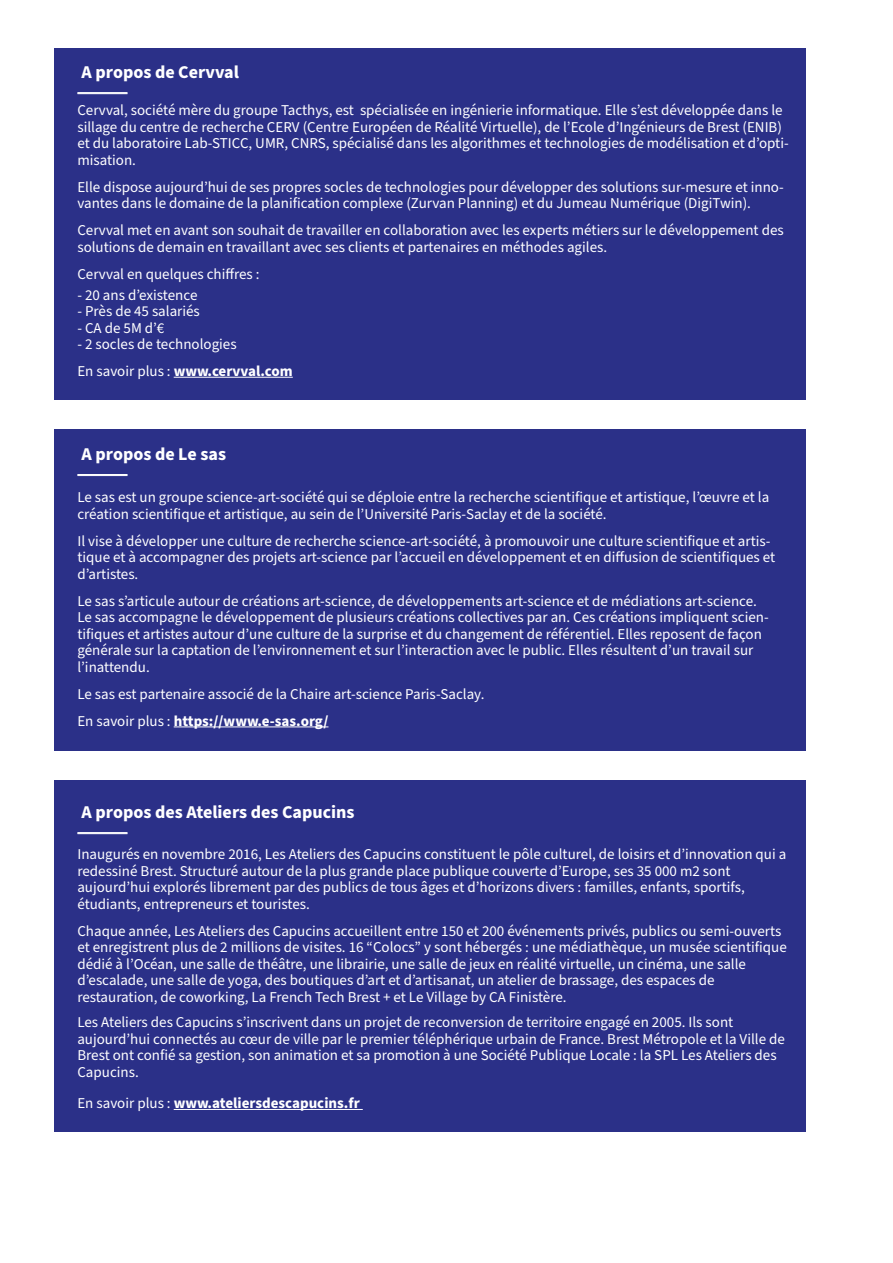
<style>
.page{position:relative;width:893px;height:1263px;background:#fff}
.page>*{position:absolute;margin:0;border:0;box-sizing:border-box;transform-origin:0 0}
.t1{font:700 18px "Source Sans Pro";color:#fff}
.t2{font:15px/16.5px "Source Sans Pro";color:#fff}
.t3{font:700 15px "Source Sans Pro";color:#fff}
.s1{font-weight:700}
.s2{font-weight:400}
</style>
<div class="page">
<div style="left:54px;top:49px;width:751px;height:351px;background:#2b3088"></div>
<hr style="left:174px;top:377px;width:119px;height:1px;background:#fff">
<hr style="left:77px;top:92px;width:50px;height:1px;background:#fff">
<hr style="left:77px;top:93px;width:50px;height:1px;background:#fff">
<div style="left:54px;top:429px;width:751px;height:321px;background:#2b3088"></div>
<hr style="left:174px;top:726px;width:154px;height:1px;background:#fff">
<hr style="left:77px;top:474px;width:50px;height:1px;background:#fff">
<hr style="left:77px;top:475px;width:50px;height:1px;background:#fff">
<div style="left:54px;top:780px;width:751px;height:351px;background:#2b3088"></div>
<hr style="left:174px;top:1109px;width:189px;height:1px;background:#fff">
<hr style="left:77px;top:832px;width:50px;height:1px;background:#fff">
<hr style="left:77px;top:833px;width:50px;height:1px;background:#fff">
<p class="t1" style="left:82px;top:60px;width:159px">A propos de Cervval</p>
<p class="t2" style="left:77px;top:102px;width:713px">Cervval, société mère du groupe Tacthys, est spécialisée en ingénierie informatique. Elle s’est développée dans le sillage du centre de recherche CERV (Centre Européen de Réalité Virtuelle), de l’Ecole d’Ingénieurs de Brest (ENIB) et du laboratoire Lab-STICC, UMR, CNRS, spécialisé dans les algorithmes et technologies de modélisation et d’opti&shy;misation.</p>
<p class="t2" style="left:77px;top:179px;width:708px">Elle dispose aujourd’hui de ses propres socles de technologies pour développer des solutions sur-mesure et inno&shy;vantes dans le domaine de la planification complexe (Zurvan Planning) et du Jumeau Numérique (DigiTwin).</p>
<p class="t2" style="left:77px;top:222px;width:708px">Cervval met en avant son souhait de travailler en collaboration avec les experts métiers sur le développement des solutions de demain en travaillant avec ses clients et partenaires en méthodes agiles.</p>
<p class="t2" style="left:77px;top:266px;width:184px">Cervval en quelques chiffres :</p>
<p class="t2" style="left:77px;top:287px;width:122px">- 20 ans d’existence</p>
<p class="t2" style="left:77px;top:303px;width:124px">- Près de 45 salariés</p>
<p class="t2" style="left:77px;top:320px;width:89px">- CA de 5M d’€</p>
<p class="t2" style="left:77px;top:331px;width:217px;line-height:27px">- 2 socles de technologies<br>En savoir plus : <span class="s1">www.cervval.com</span></p>
<p class="t1" style="left:82px;top:441px;width:146px">A propos de Le sas</p>
<p class="t2" style="left:77px;top:489px;width:693px">Le sas est un groupe science-art-société qui se déploie entre la recherche scientifique et artistique, l’œuvre et la création scientifique et artistique, au sein de l’Université Paris-Saclay et de la société.</p>
<p class="t2" style="left:77px;top:533px;width:699px">Il vise à développer une culture de recherche science-art-société, à promouvoir une culture scientifique et artis&shy;tique et à accompagner des projets art-science par l’accueil en développement et en diffusion de scientifiques et d’artistes.</p>
<p class="t2" style="left:77px;top:593px;width:693px">Le sas s’articule autour de créations art-science, de développements art-science et de médiations art-science.<br>Le sas accompagne le développement de plusieurs créations collectives par an. Ces créations impliquent scien&shy;tifiques et artistes autour d’une culture de la surprise et du changement de référentiel. Elles reposent de façon générale sur la captation de l’environnement et sur l’interaction avec le public. Elles résultent d’un travail sur l’inattendu.</p>
<p class="t2" style="left:77px;top:681px;width:409px;line-height:27px">Le sas est partenaire associé de la Chaire art-science Paris-Saclay.<br>En savoir plus : <span class="s1">https://www.e-sas.org/</span></p>
<p class="t1" style="left:82px;top:799px;width:274px">A propos des Ateliers des Capucins</p>
<p class="t2" style="left:77px;top:846px;width:710px">Inaugurés en novembre 2016, Les Ateliers des Capucins constituent le pôle culturel, de loisirs et d’innovation qui a redessiné Brest. Structuré autour de la plus grande place publique couverte d’Europe, ses 35 000 m2 sont aujourd’hui explorés librement par des publics de tous âges et d’horizons divers : familles, enfants, sportifs, étudiants, entrepreneurs et touristes.</p>
<p class="t2" style="left:77px;top:923px;width:711px">Chaque année, Les Ateliers des Capucins accueillent entre 150 et 200 événements privés, publics ou semi-ouverts et enregistrent plus de 2 millions de visites. 16 “Colocs” y sont hébergés : une médiathèque, un musée scientifique dédié à l’Océan, une salle de théâtre, une librairie, une salle de jeux en réalité virtuelle, un cinéma, une salle d’escalade, une salle de yoga, des boutiques d’art et d’artisanat, un atelier de brassage, des espaces de restauration, de coworking, La French Tech Brest + et Le Village by CA Finistère.</p>
<p class="t2" style="left:77px;top:1014px;width:709px">Les Ateliers des Capucins s’inscrivent dans un projet de reconversion de territoire engagé en 2005. Ils sont aujourd’hui connectés au cœur de ville par le premier téléphérique urbain de France. Brest Métropole et la Ville de Brest ont confié sa gestion, son animation et sa promotion à une Société Publique Locale : la SPL Les Ateliers des Capucins.</p>
<p class="t3" style="left:77px;top:1093px;width:284px"><span class="s2">En savoir plus :</span> www.ateliersdescapucins.fr</p>
</div>
